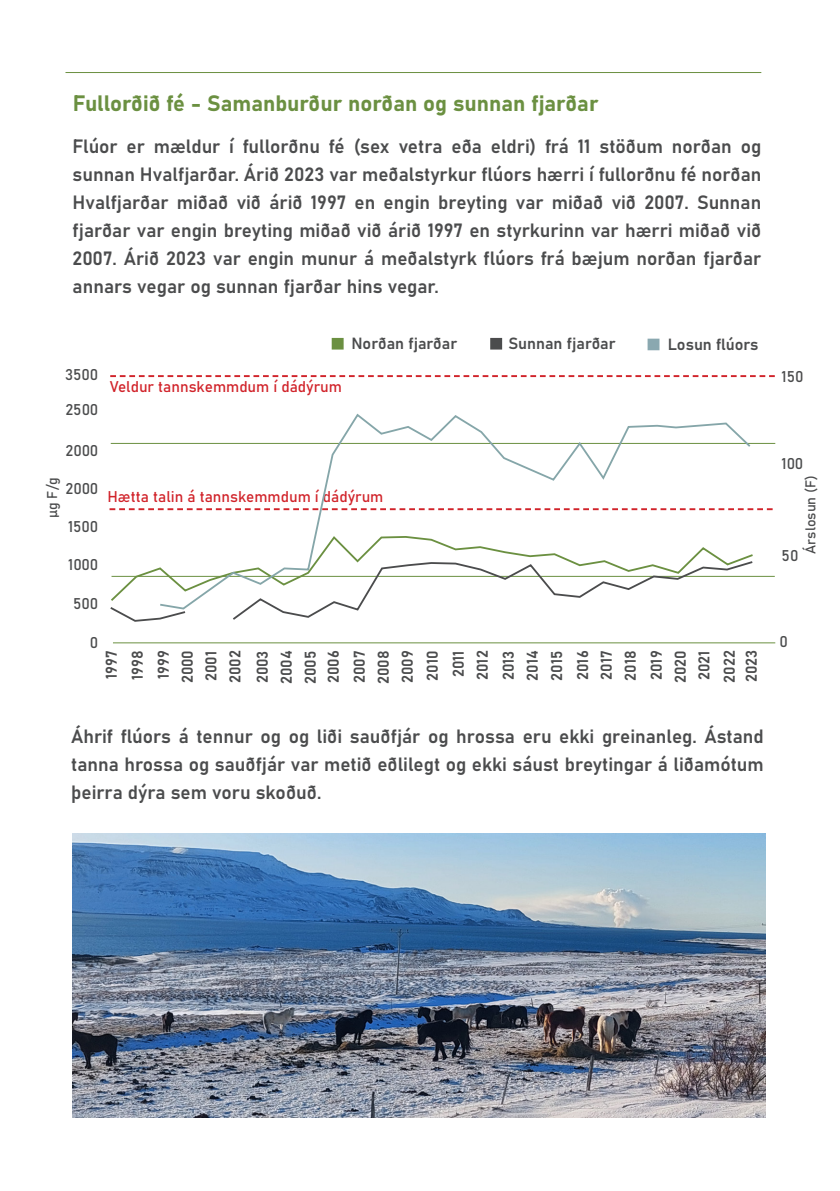
<style>
.page{position:relative;width:840px;height:1191px;background:#fff}
.page>*{position:absolute;margin:0;border:0;box-sizing:border-box;transform-origin:0 0}
.t1{font:22px "Bahnschrift";color:#6b9041}
.fliesstext{font:19px/28px "Bahnschrift";color:#4b4c4d;text-align:justify}
.t2{font:16px "Bahnschrift";color:#4b4c4d}
.t3{font:15.4px "Bahnschrift";color:#4b4c4d}
.t4{font:15.4px "Bahnschrift";color:#d1232a}
.t5{font:14px "Bahnschrift";color:#4b4c4d}
</style>
<div class="page">
<hr style="left:65px;top:72px;width:695px;height:1px;background:#6b9041">
<div style="left:331px;top:338px;width:12px;height:11px;background:#6b9041;border:2px solid #6b9041"></div>
<div style="left:490px;top:338px;width:12px;height:11px;background:#4b4c4d;border:2px solid #4b4c4d"></div>
<svg style="left:109px;top:508px;width:663px;height:2px"></svg>
<svg style="left:110px;top:375px;width:664px;height:2px"></svg>
<hr style="left:111px;top:576px;width:663px;height:1px;background:#6b9041">
<hr style="left:113px;top:642px;width:661px;height:1px;background:#6b9041">
<hr style="left:111px;top:443px;width:663px;height:1px;background:#6b9041">
<svg style="left:111px;top:554px;width:642px;height:47px"></svg>
<svg style="left:110px;top:607px;width:76px;height:15px"></svg>
<svg style="left:233px;top:560px;width:521px;height:60px"></svg>
<img style="left:73px;top:833px;width:692px;height:284px">
<svg style="left:158px;top:413px;width:594px;height:197px"></svg>
<div style="left:647px;top:339px;width:12px;height:11px;background:#8aa8b0;border:2px solid #8aa8b0"></div>
<p class="t1" style="left:73px;top:86px;width:527px">Fullorðið fé - Samanburður norðan og sunnan fjarðar</p>
<p class="fliesstext" style="left:73px;top:131px;width:690px">Flúor er mældur í fullorðnu fé (sex vetra eða eldri) frá 11 stöðum norðan og sunnan Hvalfjarðar. Árið 2023 var meðalstyrkur flúors hærri í fullorðnu fé norðan Hvalfjarðar miðað við árið 1997 en engin breyting var miðað við 2007. Sunnan fjarðar var engin breyting miðað við árið 1997 en styrkurinn var hærri miðað við 2007. Árið 2023 var engin munur á meðalstyrk flúors frá bæjum norðan fjarðar annars vegar og sunnan fjarðar hins vegar.</p>
<p class="t3" style="left:65px;top:363px;width:35px">3500</p>
<p class="t3" style="left:65px;top:398px;width:34px">2500</p>
<p class="t3" style="left:65px;top:438px;width:34px">2000</p>
<p class="t4" style="left:110px;top:374px;width:234px">Veldur tannskemmdum í dádýrum</p>
<p class="t2" style="left:351px;top:331px;width:107px">Norðan fjarðar</p>
<p class="t2" style="left:508px;top:331px;width:109px">Sunnan fjarðar</p>
<p class="t5" style="left:42px;top:518px;width:42px;rotate:-90deg">μд F/g</p>
<p class="t4" style="left:107px;top:485px;width:277px">Hætta talin á tannskemmdum í dádýrum</p>
<p class="t3" style="left:65px;top:476px;width:34px">2000</p>
<p class="t3" style="left:68px;top:515px;width:32px">1500</p>
<p class="t3" style="left:68px;top:553px;width:31px">1000</p>
<p class="t3" style="left:73px;top:592px;width:27px">500</p>
<p class="t3" style="left:90px;top:630px;width:10px">0</p>
<p class="t2" style="left:667px;top:332px;width:92px">Losun flúors</p>
<p class="t3" style="left:100px;top:679px;width:30px;rotate:-90deg">1997</p>
<p class="t3" style="left:125px;top:680px;width:31px;rotate:-90deg">1998</p>
<p class="t3" style="left:151px;top:679px;width:30px;rotate:-90deg">1999</p>
<p class="t3" style="left:175px;top:683px;width:34px;rotate:-90deg">2000</p>
<p class="t3" style="left:199px;top:680px;width:31px;rotate:-90deg">2001</p>
<p class="t3" style="left:223px;top:683px;width:34px;rotate:-90deg">2002</p>
<p class="t3" style="left:250px;top:683px;width:34px;rotate:-90deg">2003</p>
<p class="t3" style="left:274px;top:684px;width:35px;rotate:-90deg">2004</p>
<p class="t3" style="left:298px;top:684px;width:34px;rotate:-90deg">2005</p>
<p class="t3" style="left:321px;top:683px;width:34px;rotate:-90deg">2006</p>
<p class="t3" style="left:347px;top:683px;width:34px;rotate:-90deg">2007</p>
<p class="t3" style="left:371px;top:684px;width:35px;rotate:-90deg">2008</p>
<p class="t3" style="left:395px;top:683px;width:34px;rotate:-90deg">2009</p>
<p class="t3" style="left:420px;top:680px;width:32px;rotate:-90deg">2010</p>
<p class="t3" style="left:446px;top:677px;width:28px;rotate:-90deg">2011</p>
<p class="t3" style="left:470px;top:680px;width:31px;rotate:-90deg">2012</p>
<p class="t3" style="left:496px;top:680px;width:31px;rotate:-90deg">2013</p>
<p class="t3" style="left:520px;top:681px;width:32px;rotate:-90deg">2014</p>
<p class="t3" style="left:544px;top:681px;width:31px;rotate:-90deg">2015</p>
<p class="t3" style="left:571px;top:680px;width:31px;rotate:-90deg">2016</p>
<p class="t3" style="left:594px;top:680px;width:31px;rotate:-90deg">2017</p>
<p class="t3" style="left:618px;top:680px;width:32px;rotate:-90deg">2018</p>
<p class="t3" style="left:644px;top:680px;width:31px;rotate:-90deg">2019</p>
<p class="t3" style="left:668px;top:683px;width:34px;rotate:-90deg">2020</p>
<p class="t3" style="left:692px;top:680px;width:31px;rotate:-90deg">2021</p>
<p class="t3" style="left:717px;top:682px;width:34px;rotate:-90deg">2022</p>
<p class="t3" style="left:739px;top:682px;width:34px;rotate:-90deg">2023</p>
<p class="fliesstext" style="left:71px;top:720px;width:693px">Áhrif flúors á tennur og og liði sauðfjár og hrossa eru ekki greinanleg. Ástand tanna hrossa og sauðfjár var metið eðlilegt og ekki sáust breytingar á liðamótum þeirra dýra sem voru skoðuð.</p>
<p class="t3" style="left:781px;top:365px;width:23px">150</p>
<p class="t3" style="left:781px;top:451px;width:23px">100</p>
<p class="t5" style="left:799px;top:553px;width:79px;rotate:-90deg">Árslosun (F)</p>
<p class="t3" style="left:781px;top:543px;width:18px">50</p>
<p class="t3" style="left:779px;top:630px;width:10px">0</p>
</div>
